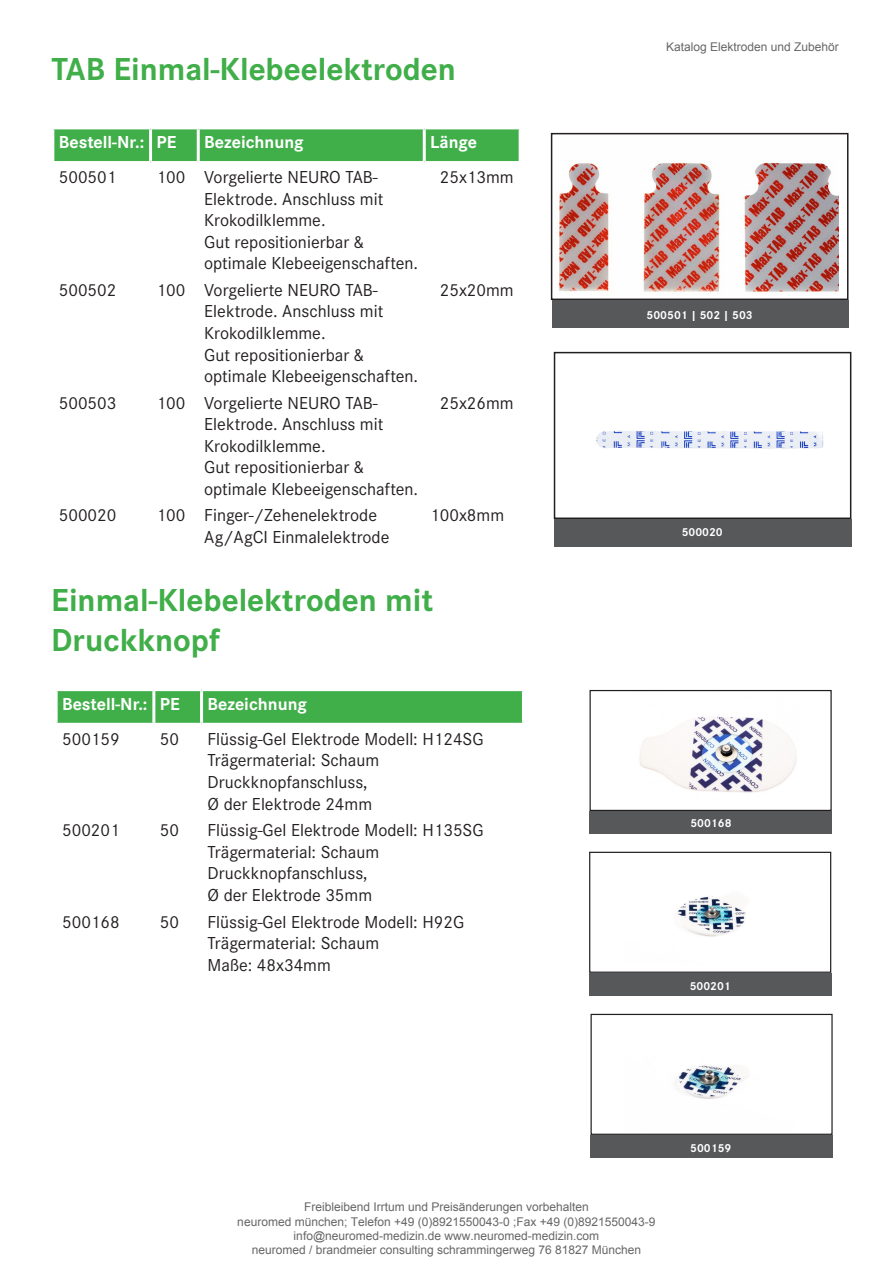
<style>
.page{position:relative;width:893px;height:1263px;background:#fff}
.page>*{position:absolute;margin:0;border:0;box-sizing:border-box;transform-origin:0 0}
.t1{font:700 33px/39.6px "Corporate S";color:#40ae49}
.t2{font:18px/21.6px "Corporate S";color:#231f20}
.t3{font:700 18px "Corporate S";color:#fff}
.t4{font:12px/14.4px "Arial";color:#666;text-align:center}
.t5{font:700 12px "Corporate S";color:#fff}
</style>
<div class="page">
<img style="left:630px;top:689px;width:170px;height:104px">
<div style="left:54px;top:129px;width:465px;height:32px;background:#40ae49"></div>
<div style="left:151px;top:128px;width:47px;height:35px;background:#40ae49"></div>
<hr style="left:151px;top:126px;width:47px;height:3px;background:#fff">
<hr style="left:149px;top:129px;width:3px;height:32px;background:#fff">
<hr style="left:197px;top:129px;width:3px;height:32px;background:#fff">
<hr style="left:423px;top:129px;width:3px;height:32px;background:#fff">
<hr style="left:151px;top:161px;width:47px;height:3px;background:#fff">
<div style="left:58px;top:691px;width:464px;height:32px;background:#40ae49"></div>
<div style="left:154px;top:690px;width:48px;height:34px;background:#40ae49"></div>
<hr style="left:154px;top:688px;width:48px;height:3px;background:#fff">
<hr style="left:152px;top:691px;width:3px;height:32px;background:#fff">
<hr style="left:200px;top:691px;width:3px;height:32px;background:#fff">
<hr style="left:154px;top:723px;width:48px;height:3px;background:#fff">
<div style="left:591px;top:1135px;width:242px;height:22px;background:#57585a"></div>
<div style="left:590px;top:1014px;width:243px;height:121px;border:1px solid #231f20"></div>
<div style="left:589px;top:852px;width:242px;height:121px;border:1px solid #231f20"></div>
<div style="left:589px;top:973px;width:242px;height:22px;background:#57585a"></div>
<div style="left:589px;top:811px;width:242px;height:22px;background:#57585a"></div>
<div style="left:589px;top:690px;width:243px;height:121px;border:1px solid #231f20"></div>
<img style="left:550px;top:133px;width:289px;height:163px">
<div style="left:551px;top:133px;width:297px;height:167px;border:2px solid #231f20"></div>
<div style="left:552px;top:300px;width:296px;height:27px;background:#57585a"></div>
<div style="left:554px;top:352px;width:297px;height:167px;border:2px solid #231f20"></div>
<div style="left:554px;top:519px;width:297px;height:27px;background:#57585a"></div>
<img style="left:592px;top:354px;width:239px;height:95px">
<img style="left:677px;top:896px;width:69px;height:41px">
<img style="left:678px;top:1065px;width:69px;height:34px">
<h1 class="t1" style="left:51px;top:50px;width:406px">TAB Einmal-Klebeelektroden</h1>
<p class="t3" style="left:59px;top:132px;width:119px">Bestell-Nr.: PE</p>
<p class="t3" style="left:204px;top:132px;width:101px">Bezeichnung</p>
<p class="t3" style="left:430px;top:132px;width:48px">Länge</p>
<p class="t2" style="left:59px;top:166px;width:59px">500501</p>
<p class="t2" style="left:204px;top:166px;width:215px;text-indent:-48px">100 Vorgelierte NEURO TAB-<br>Elektrode. Anschluss mit<br>Krokodilklemme.<br>Gut repositionierbar &amp; optimale Klebeeigenschaften.</p>
<p class="t2" style="left:440px;top:166px;width:75px">25x13mm</p>
<p class="t2" style="left:59px;top:279px;width:59px">500502</p>
<p class="t2" style="left:204px;top:279px;width:215px;text-indent:-48px">100 Vorgelierte NEURO TAB-<br>Elektrode. Anschluss mit<br>Krokodilklemme.<br>Gut repositionierbar &amp; optimale Klebeeigenschaften.</p>
<p class="t2" style="left:440px;top:279px;width:75px">25x20mm</p>
<p class="t2" style="left:59px;top:392px;width:59px">500503</p>
<p class="t2" style="left:204px;top:392px;width:215px;text-indent:-48px">100 Vorgelierte NEURO TAB-<br>Elektrode. Anschluss mit<br>Krokodilklemme.<br>Gut repositionierbar &amp; optimale Klebeeigenschaften.</p>
<p class="t2" style="left:440px;top:392px;width:75px">25x26mm</p>
<p class="t2" style="left:59px;top:505px;width:59px">500020</p>
<p class="t2" style="left:204px;top:505px;width:187px;text-indent:-48px">100 Finger-/Zehenelektrode<br>Ag/AgCI Einmalelektrode</p>
<p class="t2" style="left:430px;top:505px;width:75px">100x8mm</p>
<h1 class="t1" style="left:51px;top:581px;width:383px">Einmal-Klebelektroden mit<br>Druckknopf</h1>
<p class="t3" style="left:62px;top:694px;width:119px">Bestell-Nr.: PE</p>
<p class="t3" style="left:208px;top:694px;width:101px">Bezeichnung</p>
<p class="t2" style="left:62px;top:728px;width:59px">500159</p>
<p class="t2" style="left:160px;top:728px;width:21px">50</p>
<p class="t2" style="left:208px;top:728px;width:278px">Flüssig-Gel Elektrode Modell: H124SG<br>Trägermaterial: Schaum<br>Druckknopfanschluss,<br>Ø der Elektrode 24mm</p>
<p class="t2" style="left:62px;top:819px;width:59px">500201</p>
<p class="t2" style="left:160px;top:819px;width:21px">50</p>
<p class="t2" style="left:208px;top:819px;width:278px">Flüssig-Gel Elektrode Modell: H135SG<br>Trägermaterial: Schaum<br>Druckknopfanschluss,<br>Ø der Elektrode 35mm</p>
<p class="t2" style="left:62px;top:911px;width:59px">500168</p>
<p class="t2" style="left:160px;top:911px;width:21px">50</p>
<p class="t2" style="left:208px;top:911px;width:258px">Flüssig-Gel Elektrode Modell: H92G<br>Trägermaterial: Schaum<br>Maße: 48x34mm</p>
<p class="t4" style="left:666px;top:40px;width:174px">Katalog Elektroden und Zubehör</p>
<p class="t5" style="left:647px;top:308px;width:108px">500501 | 502 | 503</p>
<p class="t5" style="left:682px;top:524px;width:43px">500020</p>
<p class="t5" style="left:690px;top:816px;width:43px">500168</p>
<p class="t5" style="left:690px;top:979px;width:43px">500201</p>
<p class="t5" style="left:690px;top:1141px;width:43px">500159</p>
<p class="t4" style="left:237px;top:1200px;width:420px">Freibleibend Irrtum und Preisänderungen vorbehalten<br>neuromed münchen; Telefon +49 (0)8921550043-0 ;Fax +49 (0)8921550043-9 info@neuromed-medizin.de www.neuromed-medizin.com<br>neuromed / brandmeier consulting schrammingerweg 76 81827 München</p>
</div>
